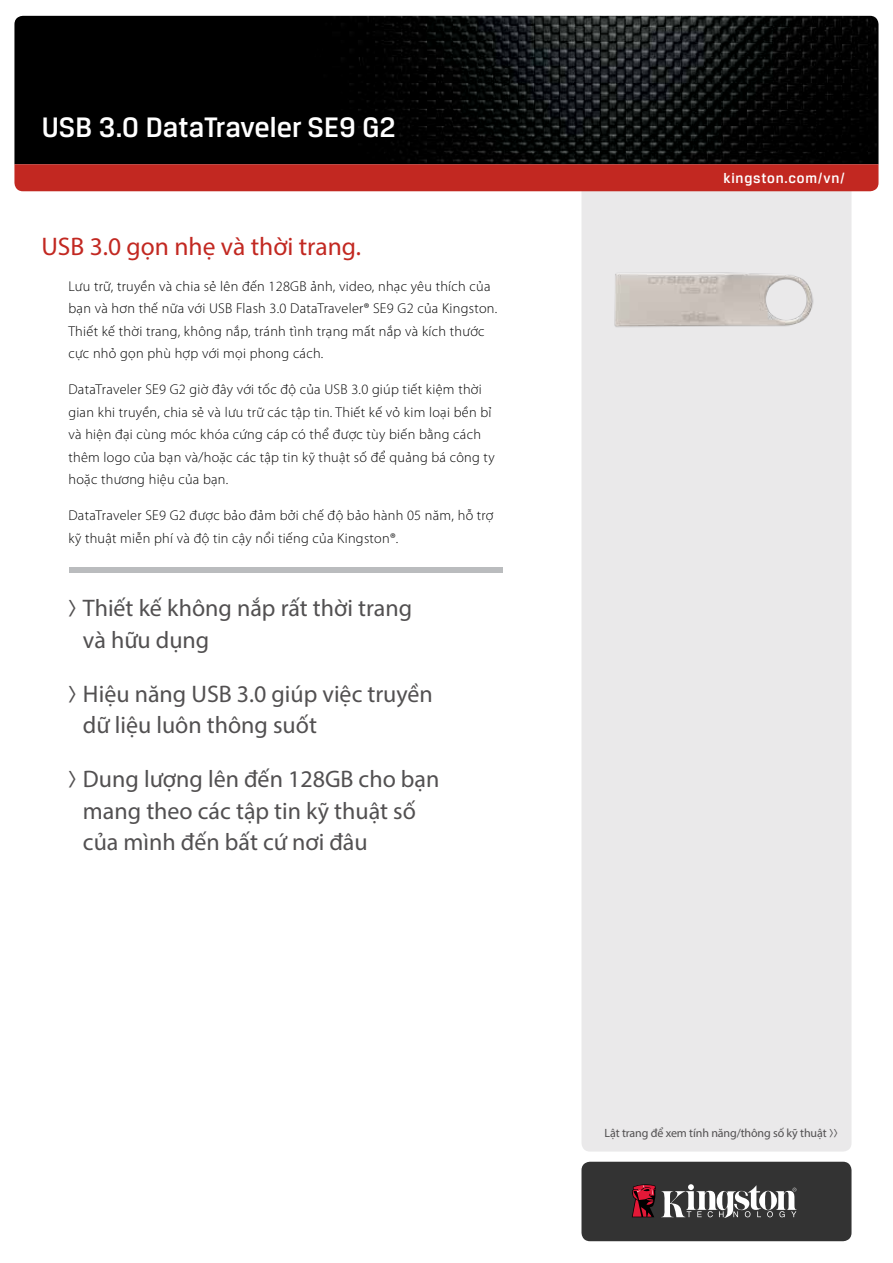
<style>
.page{position:relative;width:893px;height:1263px;background:#fff}
.page>*{position:absolute;margin:0;border:0;box-sizing:border-box;transform-origin:0 0}
.t1{font:500 30px "Breuer Text";color:#fff}
.t2{font:25.5px "Myriad Pro";color:#c22821}
.t3{font:24px/31.5px "Myriad Pro";color:#525051}
.t4{font:500 15px "Breuer Text";letter-spacing:.05em;color:#fff}
.t5{font:300 14.25px/22.5px "Myriad Pro";letter-spacing:.02em;color:#000}
.t6{font:12px "Myriad Pro";letter-spacing:-.01em;color:#525051}
.s1{font-family:"Breuer Text"}
</style>
<div class="page">
<div style="left:581px;top:191px;width:270px;height:960px;background:#eae9ea"></div>
<img style="left:14px;top:16px;width:864px;height:148px">
<div style="left:14px;top:164px;width:864px;height:27px;background:#c22821"></div>
<div style="left:581px;top:1162px;width:270px;height:79px;background:#333;border-radius:9px"></div>
<svg style="left:632px;top:1184px;width:165px;height:34px"></svg>
<div style="left:69px;top:566px;width:433px;height:6px;background:#babcbe"></div>
<img style="left:595px;top:250px;width:230px;height:100px">
<h1 class="t1" style="left:42px;top:111px;width:355px">USB 3.0 DataTraveler SE9 G2</h1>
<h2 class="t2" style="left:41px;top:231px;width:321px">USB 3.0 gọn nhẹ và thời trang.</h2>
<p class="t5" style="left:68px;top:275px;width:430px">Lưu trữ, truyền và chia sẻ lên đến 128GB ảnh, video, nhạc yêu thích của bạn và hơn thế nữa với USB Flash 3.0 DataTraveler® SE9 G2 của Kingston.<br>Thiết kế thời trang, không nắp, tránh tình trạng mất nắp và kích thước cực nhỏ gọn phù hợp với mọi phong cách.</p>
<p class="t5" style="left:68px;top:378px;width:428px">DataTraveler SE9 G2 giờ đây với tốc độ của USB 3.0 giúp tiết kiệm thời gian khi truyền, chia sẻ và lưu trữ các tập tin. Thiết kế vỏ kim loại bền bỉ và hiện đại cùng móc khóa cứng cáp có thể được tùy biến bằng cách thêm logo của bạn và/hoặc các tập tin kỹ thuật số để quảng bá công ty hoặc thương hiệu của bạn.</p>
<p class="t5" style="left:68px;top:504px;width:427px">DataTraveler SE9 G2 được bảo đảm bởi chế độ bảo hành 05 năm, hỗ trợ kỹ thuật miễn phí và độ tin cậy nổi tiếng của Kingston®.</p>
<h3 class="t3" style="left:83px;top:592px;width:331px;text-indent:-15px"><span class="s1">&gt;</span> Thiết kế không nắp rất thời trang và hữu dụng</h3>
<h3 class="t3" style="left:83px;top:677px;width:351px;text-indent:-15px"><span class="s1">&gt;</span> Hiệu năng USB 3.0 giúp việc truyền dữ liệu luôn thông suốt</h3>
<h3 class="t3" style="left:83px;top:763px;width:358px;text-indent:-15px"><span class="s1">&gt;</span> Dung lượng lên đến 128GB cho bạn mang theo các tập tin kỹ thuật số của mình đến bất cứ nơi đâu</h3>
<p class="t4" style="left:723px;top:169px;width:123px">kingston.com/vn/</p>
<p class="t6" style="left:605px;top:1126px;width:235px">Lật trang để xem tính năng/thông số kỹ thuật <span class="s1">&gt;&gt;</span></p>
</div>
